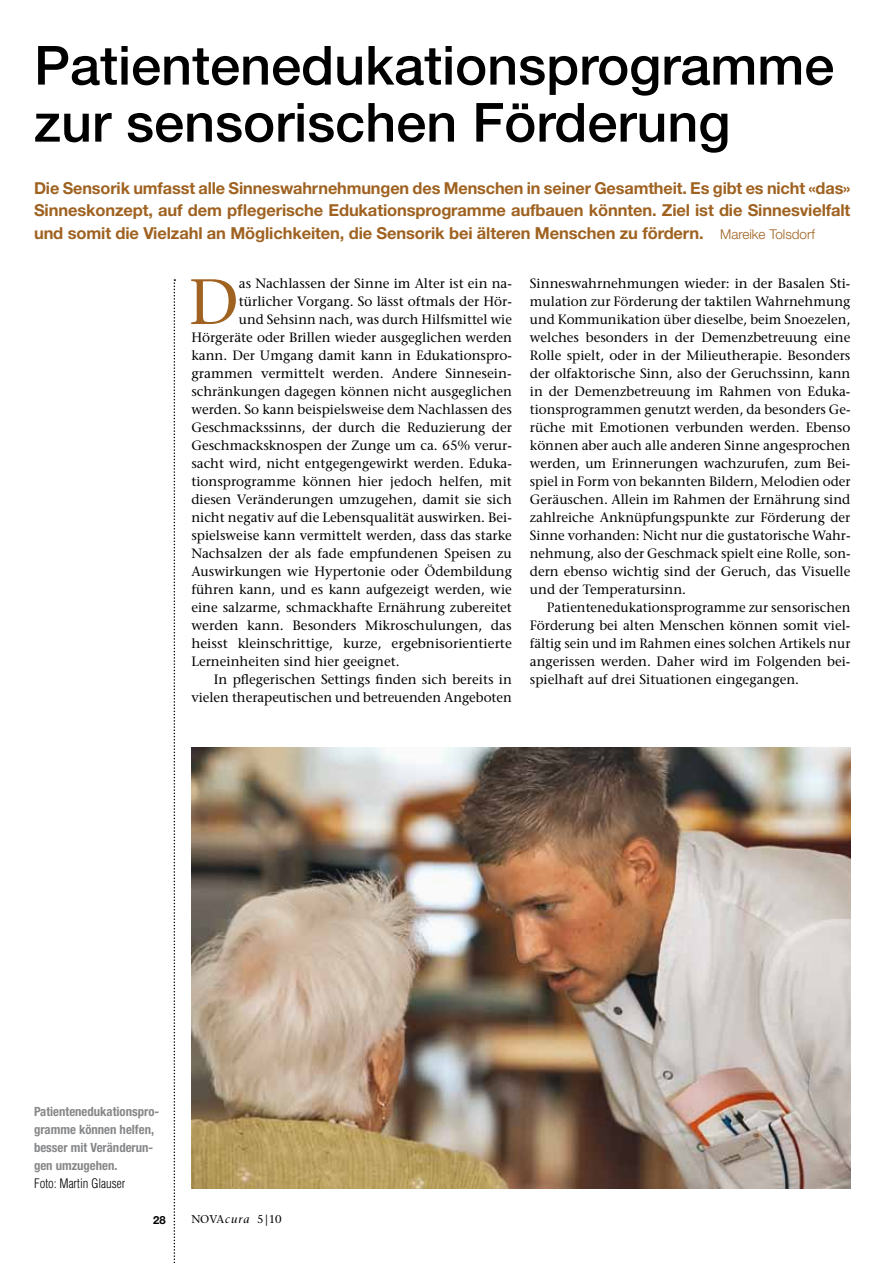
<style>
.page{position:relative;width:893px;height:1263px;background:#fff}
.page>*{position:absolute;margin:0;border:0;box-sizing:border-box;transform-origin:0 0}
.t1{font:63.9px "Stone Serif";color:#9f6221}
.t2{font:500 54px/57px "Helvetica Neue";color:#000}
.t3{font:700 16.5px/22.5px "Helvetica Neue";letter-spacing:-.01em;color:#9f6221;text-align:justify}
.t4{font:13.5px/18px "Stone Serif";color:#000;text-align:justify}
.t5{font:700 condensed 12.75px/18px "Helvetica Neue";color:#87888a}
.t6{font:300 condensed 12.75px "Helvetica LT Std";color:#000}
.t7{font:11.25px "Stone Serif";color:#000}
.t8{font:700 11.25px "Helvetica Neue";color:#000}
.s1{font-weight:300;font-size:13.5px}
.s2{font-style:italic}
</style>
<div class="page">
<img style="left:191px;top:747px;width:659px;height:441px">
<svg style="left:174px;top:279px;width:1px;height:984px"></svg>
<h2 class="t2" style="left:34px;top:36px;width:802px">Patientenedukationsprogramme zur sensorischen Förderung</h2>
<p class="t3" style="left:34px;top:176px;width:818px">Die Sensorik umfasst alle Sinneswahrnehmungen des Menschen in seiner Gesamtheit. Es gibt es nicht «das» Sinneskonzept, auf dem pflegerische Edukationsprogramme aufbauen könnten. Ziel ist die Sinnesvielfalt und somit die Vielzahl an Möglichkeiten, die Sensorik bei älteren Menschen zu fördern. <span class="s1">Mareike Tolsdorf</span></p>
<h1 class="t1" style="left:189px;top:264px;width:52px">D</h1>
<p class="t4" style="left:239px;top:274px;width:274px">as Nachlassen der Sinne im Alter ist ein na-</p>
<p class="t4" style="left:530px;top:274px;width:322px">Sinneswahrnehmungen wieder: in der Basalen Sti&shy;mulation zur Förderung der taktilen Wahrnehmung und Kommunikation über dieselbe, beim Snoezelen, welches besonders in der Demenzbetreuung eine Rolle spielt, oder in der Milieutherapie. Besonders der olfaktorische Sinn, also der Geruchssinn, kann in der Demenzbetreuung im Rahmen von Eduka&shy;tionsprogrammen genutzt werden, da besonders Ge&shy;rüche mit Emotionen verbunden werden. Ebenso können aber auch alle anderen Sinne angesprochen werden, um Erinnerungen wachzurufen, zum Bei&shy;spiel in Form von bekannten Bildern, Melodien oder Geräuschen. Allein im Rahmen der Ernährung sind zahlreiche Anknüpfungspunkte zur Förderung der Sinne vorhanden: Nicht nur die gustatorische Wahr&shy;nehmung, also der Geschmack spielt eine Rolle, son&shy;dern ebenso wichtig sind der Geruch, das Visuelle und der Temperatursinn.</p>
<p class="t4" style="left:530px;top:598px;width:322px;text-indent:17px">Patientenedukationsprogramme zur sensorischen Förderung bei alten Menschen können somit viel&shy;fältig sein und im Rahmen eines solchen Artikels nur angerissen werden. Daher wird im Folgenden bei&shy;spielhaft auf drei Situationen eingegangen.</p>
<p class="t4" style="left:239px;top:292px;width:274px">türlicher Vorgang. So lässt oftmals der Hör-</p>
<p class="t4" style="left:239px;top:310px;width:274px">und Sehsinn nach, was durch Hilfsmittel wie</p>
<p class="t4" style="left:191px;top:328px;width:322px">Hörgeräte oder Brillen wieder ausgeglichen werden</p>
<p class="t4" style="left:191px;top:346px;width:322px">kann. Der Umgang damit kann in Edukationspro-</p>
<p class="t4" style="left:191px;top:364px;width:322px">grammen vermittelt werden. Andere Sinnesein-</p>
<p class="t4" style="left:191px;top:382px;width:322px">schränkungen dagegen können nicht ausgeglichen</p>
<p class="t4" style="left:191px;top:400px;width:322px">werden. So kann beispielsweise dem Nachlassen des</p>
<p class="t4" style="left:191px;top:418px;width:322px">Geschmackssinns, der durch die Reduzierung der</p>
<p class="t4" style="left:191px;top:436px;width:322px">Geschmacksknospen der Zunge um ca. 65% verur-</p>
<p class="t4" style="left:191px;top:454px;width:321px">sacht wird, nicht entgegengewirkt werden. Eduka-</p>
<p class="t4" style="left:191px;top:472px;width:322px">tionsprogramme können hier jedoch helfen, mit</p>
<p class="t4" style="left:191px;top:490px;width:322px">diesen Veränderungen umzugehen, damit sie sich</p>
<p class="t4" style="left:191px;top:508px;width:322px">nicht negativ auf die Lebensqualität auswirken. Bei-</p>
<p class="t4" style="left:191px;top:526px;width:322px">spielsweise kann vermittelt werden, dass das starke</p>
<p class="t4" style="left:191px;top:544px;width:322px">Nachsalzen der als fade empfundenen Speisen zu</p>
<p class="t4" style="left:191px;top:562px;width:322px">Auswirkungen wie Hypertonie oder Ödembildung</p>
<p class="t4" style="left:191px;top:580px;width:322px">führen kann, und es kann aufgezeigt werden, wie</p>
<p class="t4" style="left:191px;top:598px;width:322px">eine salzarme, schmackhafte Ernährung zubereitet</p>
<p class="t4" style="left:191px;top:616px;width:322px">werden kann. Besonders Mikroschulungen, das</p>
<p class="t4" style="left:191px;top:634px;width:322px">heisst kleinschrittige, kurze, ergebnisorientierte</p>
<p class="t4" style="left:191px;top:652px;width:210px">Lerneinheiten sind hier geeignet.</p>
<p class="t4" style="left:214px;top:670px;width:300px">In pflegerischen Settings finden sich bereits in</p>
<p class="t4" style="left:191px;top:688px;width:322px">vielen therapeutischen und betreuenden Angeboten</p>
<p class="t5" style="left:34px;top:1102px;width:127px">Patientenedukationspro&shy;gramme können helfen, besser mit Veränderun&shy;gen umzugehen.</p>
<p class="t6" style="left:34px;top:1175px;width:93px">Foto: Martin Glauser</p>
<p class="t8" style="left:153px;top:1212px;width:14px">28</p>
<p class="t7" style="left:191px;top:1213px;width:92px">NOVA<span class="s2">cura</span> 5|10</p>
</div>
